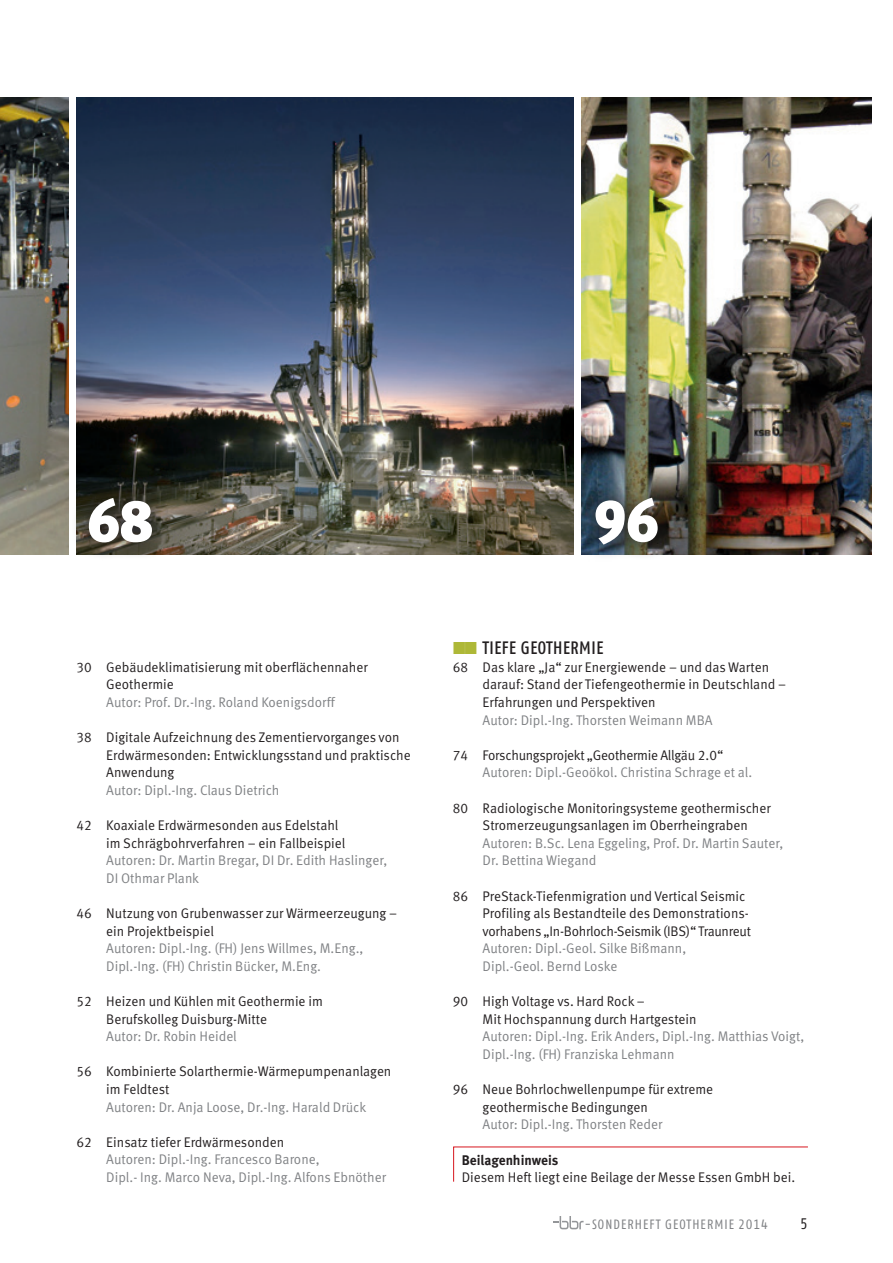
<style>
.page{position:relative;width:893px;height:1263px;background:#fff}
.page>*{position:absolute;margin:0;border:0;box-sizing:border-box;transform-origin:0 0}
.t1{font:900 59.55px "Meta OT";color:#fff;scale:.96 1}
.t2{font:500 condensed 18px "Fago OT";letter-spacing:.03em;color:#231f20;scale:.96 1}
.t3{font:condensed 15.3px "Fago OT";color:#231f20}
.t4{font:13.95px/17.5px "Meta OT Norm";color:#231f20;scale:.96 1}
.t5{font:13.95px/17.5px "Meta OT Norm";color:#808285;scale:.96 1}
.t6{font:13.95px "Meta OT Norm";letter-spacing:-.02em;color:#231f20;scale:.96 1}
.t7{font:700 13.95px "Meta OT";letter-spacing:-.005em;color:#231f20;scale:.96 1}
.t8{font:condensed 13.5px "Fago OT";letter-spacing:.08em;color:#808285}
</style>
<div class="page">
<svg style="left:553px;top:1216px;width:31px;height:13px"></svg>
<img style="left:582px;top:98px;width:290px;height:457px">
<svg style="left:581px;top:482px;width:94px;height:74px;background:#3f4546"></svg>
<img style="left:77px;top:98px;width:496px;height:457px">
<img style="left:0;top:98px;width:68px;height:457px">
<svg style="left:76px;top:482px;width:94px;height:74px;background:#3c3a2f"></svg>
<svg style="left:453px;top:1146px;width:355px;height:36px"></svg>
<h1 class="t1" style="left:88px;top:485px;width:69px">68</h1>
<h1 class="t1" style="left:594px;top:484px;width:69px">96</h1>
<p class="t2" style="left:483px;top:637px;width:127px">TIEFE GEOTHERMIE</p>
<p class="t4" style="left:483px;top:659px;width:318px;text-indent:-30px">68 Das klare „Ja“ zur Energiewende – und das Warten darauf: Stand der Tiefengeothermie in Deutschland –<br>Erfahrungen und Perspektiven</p>
<p class="t5" style="left:483px;top:711px;width:241px">Autor: Dipl.-Ing. Thorsten Weimann MBA</p>
<p class="t6" style="left:453px;top:747px;width:283px">74 Forschungsprojekt „Geothermie Allgäu 2.0“</p>
<p class="t5" style="left:483px;top:764px;width:282px">Autoren: Dipl.-Geoökol. Christina Schrage et al.</p>
<p class="t4" style="left:453px;top:799px;width:333px;text-align:center">80 Radiologische Monitoringsysteme geothermischer<br>Stromerzeugungsanlagen im Oberrheingraben</p>
<p class="t5" style="left:483px;top:834px;width:315px">Autoren: B.Sc. Lena Eggeling, Prof. Dr. Martin Sauter,<br>Dr. Bettina Wiegand</p>
<p class="t4" style="left:483px;top:887px;width:281px;text-indent:-30px">86 PreStack-Tiefenmigration und Vertical Seismic<br>Profiling als Bestandteile des Demonstrations&shy;vorhabens „In-Bohrloch-Seismik (IBS)“ Traunreut</p>
<p class="t5" style="left:483px;top:940px;width:214px">Autoren: Dipl.-Geol. Silke Bißmann,<br>Dipl.-Geol. Bernd Loske</p>
<p class="t4" style="left:483px;top:993px;width:224px;text-indent:-30px">90 High Voltage vs. Hard Rock –<br>Mit Hochspannung durch Hartgestein</p>
<p class="t5" style="left:483px;top:1028px;width:337px">Autoren: Dipl.-Ing. Erik Anders, Dipl.-Ing. Matthias Voigt,<br>Dipl.-Ing. (FH) Franziska Lehmann</p>
<p class="t4" style="left:483px;top:1081px;width:242px;text-indent:-30px">96 Neue Bohrlochwellenpumpe für extreme geothermische Bedingungen</p>
<p class="t5" style="left:483px;top:1116px;width:189px">Autor: Dipl.-Ing. Thorsten Reder</p>
<p class="t4" style="left:106px;top:659px;width:274px;text-indent:-30px">30 Gebäudeklimatisierung mit oberflächennaher<br>Geothermie</p>
<p class="t5" style="left:106px;top:694px;width:240px">Autor: Prof. Dr.-Ing. Roland Koenigsdorff</p>
<p class="t4" style="left:106px;top:729px;width:319px;text-indent:-30px">38 Digitale Aufzeichnung des Zementiervorganges von<br>Erdwärmesonden: Entwicklungsstand und praktische<br>Anwendung</p>
<p class="t5" style="left:106px;top:782px;width:182px">Autor: Dipl.-Ing. Claus Dietrich</p>
<p class="t4" style="left:106px;top:817px;width:251px;text-indent:-30px">42 Koaxiale Erdwärmesonden aus Edelstahl im Schrägbohrverfahren – ein Fallbeispiel</p>
<p class="t5" style="left:106px;top:852px;width:294px">Autoren: Dr. Martin Bregar, DI Dr. Edith Haslinger,<br>DI Othmar Plank</p>
<p class="t4" style="left:106px;top:905px;width:305px;text-indent:-30px">46 Nutzung von Grubenwasser zur Wärmeerzeugung – ein Projektbeispiel</p>
<p class="t5" style="left:106px;top:940px;width:269px">Autoren: Dipl.-Ing. (FH) Jens Willmes, M.Eng.,<br>Dipl.-Ing. (FH) Christin Bücker, M.Eng.</p>
<p class="t4" style="left:106px;top:993px;width:227px;text-indent:-30px">52 Heizen und Kühlen mit Geothermie im<br>Berufskolleg Duisburg-Mitte</p>
<p class="t5" style="left:106px;top:1028px;width:138px">Autor: Dr. Robin Heidel</p>
<p class="t4" style="left:106px;top:1063px;width:298px;text-indent:-30px">56 Kombinierte Solarthermie-Wärmepumpenanlagen im Feldtest</p>
<p class="t5" style="left:106px;top:1098px;width:272px">Autoren: Dr. Anja Loose, Dr.-Ing. Harald Drück</p>
<p class="t4" style="left:77px;top:1133px;width:218px">62 Einsatz tiefer Erdwärmesonden</p>
<p class="t5" style="left:106px;top:1151px;width:293px">Autoren: Dipl.-Ing. Francesco Barone,<br>Dipl.- Ing. Marco Neva, Dipl.-Ing. Alfons Ebnöther</p>
<p class="t7" style="left:462px;top:1151px;width:102px">Beilagenhinweis</p>
<p class="t4" style="left:462px;top:1169px;width:349px">Diesem Heft liegt eine Beilage der Messe Essen GmbH bei.</p>
<p class="t8" style="left:585px;top:1216px;width:185px">-SONDERHEFT GEOTHERMIE 2014</p>
<p class="t3" style="left:800px;top:1215px;width:9px">5</p>
</div>
